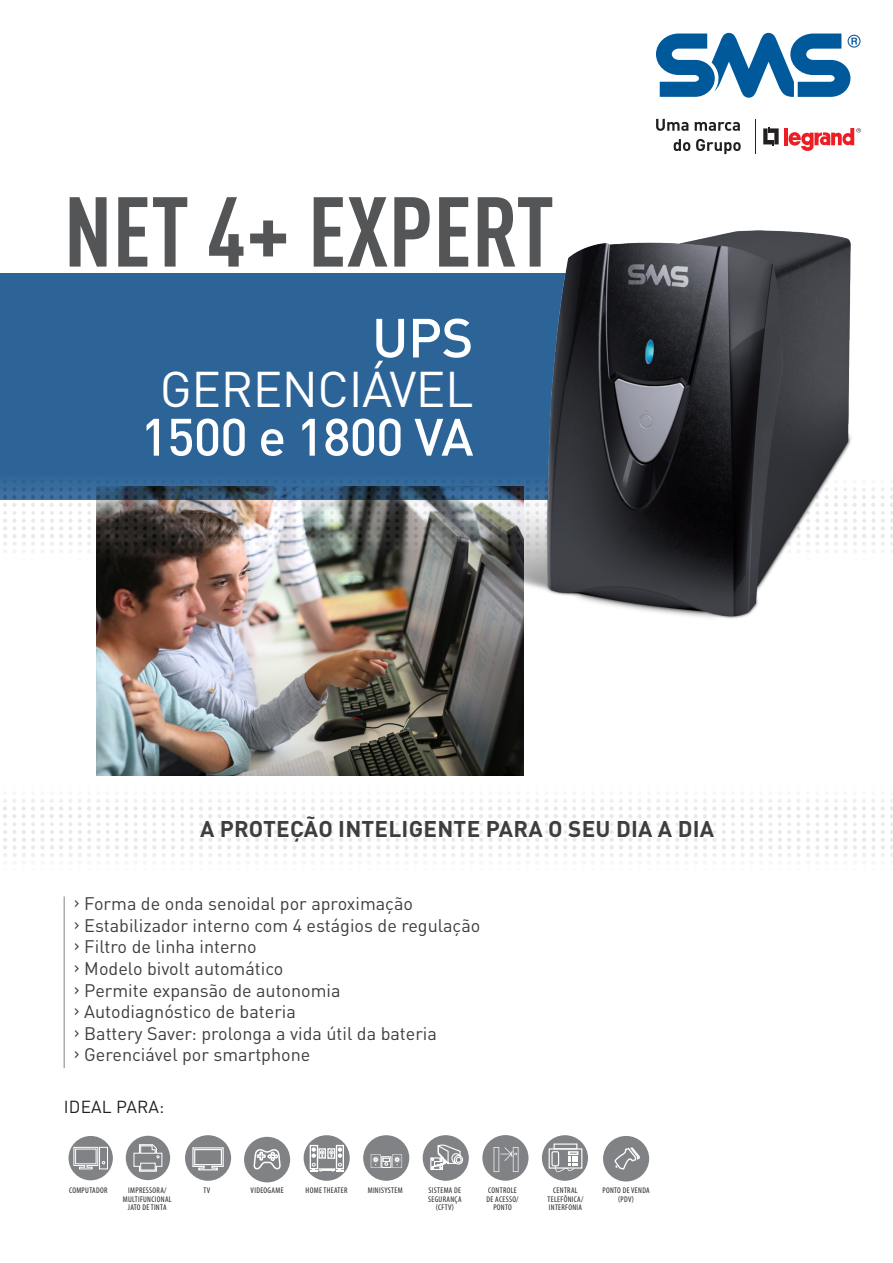
<style>
.page{position:relative;width:893px;height:1263px;background:#fff}
.page>*{position:absolute;margin:0;border:0;box-sizing:border-box;transform-origin:0 0}
.t1{font:700 condensed 97.5px "DIN Pro";color:#545557}
.t2{font:500 54.15px "DIN Pro";color:#fff}
.t3{font:500 51.75px "DIN Pro";letter-spacing:-.02em;color:#fff}
.t4{font:49.5px "DIN Pro";letter-spacing:-.01em;color:#fff}
.t5{font:700 22.5px "DIN Pro";letter-spacing:.01em;color:#3e3e3f}
.t6{font:18px "DIN Pro";color:#3e3e3f}
.t7{font:17.25px "DIN Pro";letter-spacing:.01em;color:#231f20}
.t8{font:condensed 8.25px/8.2px "Myriad Pro";letter-spacing:.04em;color:#231f20;text-align:center}
</style>
<div class="page">
<img style="left:96px;top:561px;width:427px;height:214px">
<div style="left:0;top:273px;width:677px;height:226px;background:#2d6498"></div>
<svg style="left:3px;top:799px;width:890px;height:58px"></svg>
<img style="left:3px;top:486px;width:890px;height:75px">
<hr style="left:64px;top:896px;width:1px;height:172px;background:#808285">
<img style="left:328px;top:231px;width:525px;height:391px">
<div style="left:304px;top:1135px;width:46px;height:46px;background:#808285;border-radius:50%"></div>
<div style="left:363px;top:1135px;width:46px;height:46px;background:#808285;border-radius:50%"></div>
<div style="left:542px;top:1135px;width:46px;height:46px;background:#808285;border-radius:50%"></div>
<div style="left:185px;top:1135px;width:46px;height:46px;background:#808285;border-radius:50%"></div>
<svg style="left:192px;top:1147px;width:32px;height:24px"></svg>
<div style="left:549px;top:1148px;width:33px;height:20px;border:1px solid #fff"></div>
<svg style="left:551px;top:1143px;width:27px;height:29px"></svg>
<svg style="left:371px;top:1154px;width:31px;height:14px"></svg>
<div style="left:423px;top:1135px;width:46px;height:46px;background:#808285;border-radius:50%"></div>
<svg style="left:427px;top:1144px;width:37px;height:37px"></svg>
<div style="left:482px;top:1135px;width:46px;height:46px;background:#808285;border-radius:50%"></div>
<svg style="left:494px;top:1147px;width:24px;height:25px"></svg>
<svg style="left:309px;top:1144px;width:35px;height:27px"></svg>
<div style="left:603px;top:1136px;width:46px;height:45px;background:#808285;border-radius:50%"></div>
<svg style="left:614px;top:1147px;width:26px;height:23px"></svg>
<div style="left:244px;top:1137px;width:46px;height:45px;background:#808285;border-radius:50%"></div>
<svg style="left:253px;top:1149px;width:28px;height:21px"></svg>
<div style="left:126px;top:1136px;width:44px;height:44px;background:#808285;border-radius:50%"></div>
<svg style="left:133px;top:1144px;width:30px;height:28px"></svg>
<div style="left:69px;top:1136px;width:44px;height:44px;background:#808285;border-radius:50%"></div>
<svg style="left:73px;top:1146px;width:35px;height:24px"></svg>
<svg style="left:763px;top:127px;width:16px;height:19px"></svg>
<hr style="left:784px;top:128px;width:4px;height:17px;background:#ee1d23">
<hr style="left:755px;top:119px;width:1px;height:35px;background:#231f20">
<svg style="left:656px;top:119px;width:32px;height:12px"></svg>
<svg style="left:695px;top:122px;width:45px;height:9px"></svg>
<svg style="left:674px;top:139px;width:16px;height:12px"></svg>
<svg style="left:696px;top:139px;width:45px;height:15px"></svg>
<svg style="left:789px;top:128px;width:72px;height:23px"></svg>
<svg style="left:656px;top:33px;width:204px;height:65px"></svg>
<p class="t1" style="left:64px;top:158px;width:492px">NET 4+ EXPERT</p>
<p class="t2" style="left:372px;top:294px;width:103px">UPS</p>
<p class="t4" style="left:160px;top:350px;width:315px">GERENCIÁVEL</p>
<p class="t3" style="left:141px;top:395px;width:334px">1500 e 1800 VA</p>
<p class="t5" style="left:200px;top:810px;width:516px">A PROTEÇÃO INTELIGENTE PARA O SEU DIA A DIA</p>
<p class="t6" style="left:74px;top:889px;width:341px">› Forma de onda senoidal por aproximação</p>
<p class="t6" style="left:74px;top:911px;width:408px">› Estabilizador interno com 4 estágios de regulação</p>
<p class="t6" style="left:74px;top:933px;width:185px">› Filtro de linha interno</p>
<p class="t6" style="left:74px;top:954px;width:211px">› Modelo bivolt automático</p>
<p class="t6" style="left:74px;top:976px;width:268px">› Permite expansão de autonomia</p>
<p class="t6" style="left:74px;top:997px;width:224px">› Autodiagnóstico de bateria</p>
<p class="t6" style="left:74px;top:1019px;width:365px">› Battery Saver: prolonga a vida útil da bateria</p>
<p class="t6" style="left:74px;top:1041px;width:238px">› Gerenciável por smartphone</p>
<p class="t7" style="left:64px;top:1093px;width:102px">IDEAL PARA:</p>
<p class="t8" style="left:69px;top:1186px;width:40px">COMPUTADOR</p>
<p class="t8" style="left:128px;top:1186px;width:40px">IMPRESSORA/</p>
<p class="t8" style="left:123px;top:1195px;width:50px">MULTIFUNCIONAL</p>
<p class="t8" style="left:128px;top:1203px;width:40px">JATO DE TINTA</p>
<p class="t8" style="left:204px;top:1186px;width:8px">TV</p>
<p class="t8" style="left:251px;top:1186px;width:35px">VIDEOGAME</p>
<p class="t8" style="left:306px;top:1186px;width:43px">HOME THEATER</p>
<p class="t8" style="left:368px;top:1186px;width:36px">MINISYSTEM</p>
<p class="t8" style="left:428px;top:1186px;width:35px">SISTEMA DE<br>SEGURANÇA (CFTV)</p>
<p class="t8" style="left:487px;top:1186px;width:33px;text-align:left">CONTROLE<br>DE ACESSO/</p>
<p class="t8" style="left:493px;top:1203px;width:20px">PONTO</p>
<p class="t8" style="left:548px;top:1186px;width:37px">CENTRAL<br>TELEFÔNICA/</p>
<p class="t8" style="left:549px;top:1203px;width:35px">INTERFONIA</p>
<p class="t8" style="left:602px;top:1186px;width:49px">PONTO DE VENDA</p>
<p class="t8" style="left:618px;top:1195px;width:17px">(PDV)</p>
</div>
